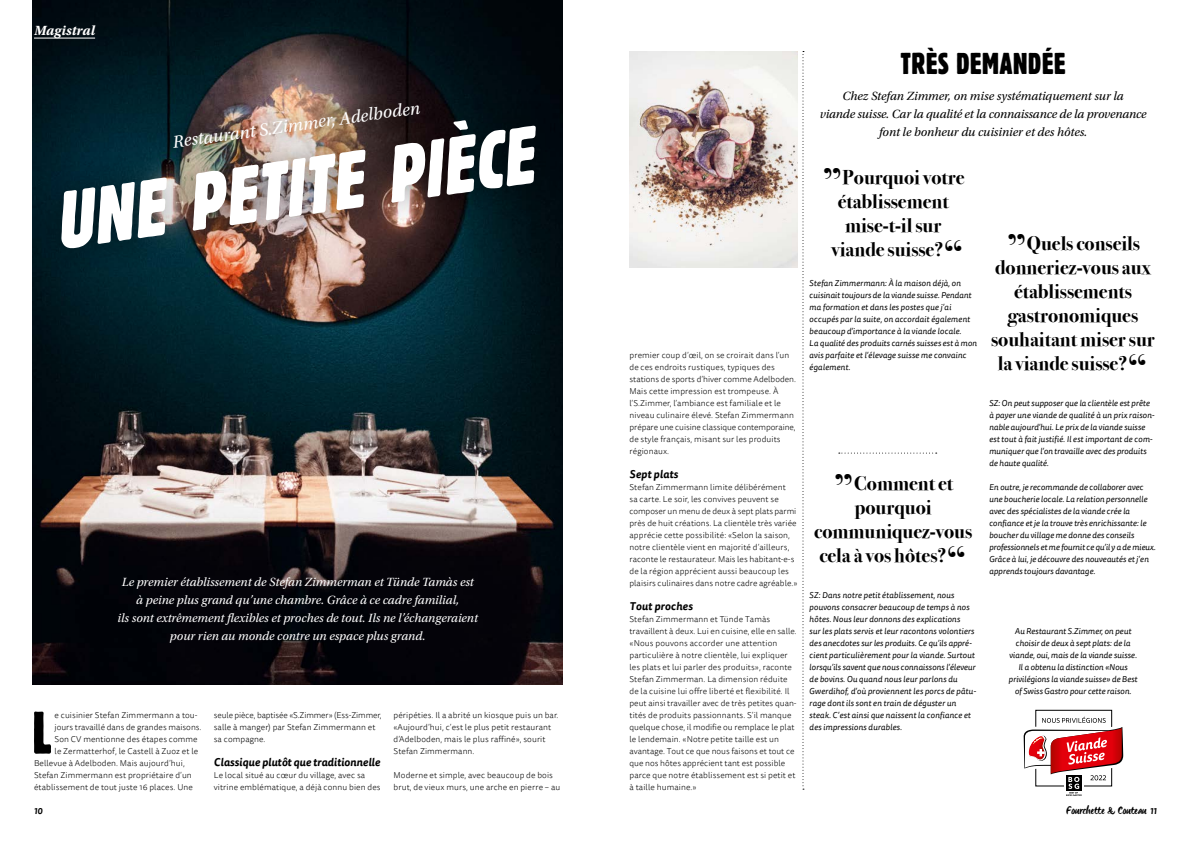
<style>
.page{position:relative;width:1191px;height:842px;background:#fff}
.page>*{position:absolute;margin:0;border:0;box-sizing:border-box;transform-origin:0 0}
.t1{font:italic 80px "Block Berthold BQ Extra Cnd";color:#fff}
.t2{font:59.4px "Block Berthold BQ Extra Cnd";color:#000}
.t3{font:30px "Block Berthold BQ Extra Cnd";letter-spacing:.025em;color:#000}
.t4{font:700 20px/24px "Bodoni Svty Two ITCTT";color:#000;text-align:center}
.t5{font:italic 18px "Utopia Std";color:#fff}
.t6{font:italic 700 14px "Utopia Std";letter-spacing:.005em;color:#fff}
.t7{font:italic 12.5px/18px "Utopia Std";color:#fff;text-align:center}
.t8{font:italic 12.5px/18px "Utopia Std";letter-spacing:-.005em;color:#000;text-align:center}
.t9{font:11.5px "Origo";color:#000}
.t10{font:italic 700 11px "Tisa Sans OT";color:#000}
.t11{font:300 8.5px/12px "Tisa Sans OT";letter-spacing:.01em;color:#000}
.t12{font:italic 8.5px/12px "Tisa Sans OT";color:#000}
.t13{font:italic 700 8.5px "Tisa Sans OT";color:#000}
.s1{font-size:37px}
.s2{font-family:"Tisa Sans OT";font-weight:700;font-style:italic;font-size:8.5px}
</style>
<div class="page">
<img style="left:33px;top:0;width:530px;height:684px">
<hr style="left:34px;top:38px;width:61px;height:1px;background:#fff">
<svg style="left:802px;top:51px;width:2px;height:739px"></svg>
<svg style="left:839px;top:453px;width:97px;height:1px"></svg>
<div style="left:157px;top:87px;width:280px;height:78px;background:#000;opacity:.75"></div>
<div style="left:30px;top:91px;width:536px;height:187px;background:#000;opacity:.5"></div>
<div style="left:1035px;top:710px;width:76px;height:76px;border:1px solid #000"></div>
<svg style="left:1023px;top:717px;width:101px;height:79px"></svg>
<img style="left:629px;top:51px;width:168px;height:216px">
<h3 class="t6" style="left:34px;top:22px;width:63px">Magistral</h3>
<h3 class="t5" style="left:171px;top:132px;width:251px;rotate:-8deg">Restaurant S.Zimmer, Adelboden</h3>
<h1 class="t1" style="left:49px;top:176px;width:481px;rotate:-8deg">UNE PETITE PIÈCE</h1>
<p class="t7" style="left:118px;top:573px;width:362px">Le premier établissement de Stefan Zimmerman et Tünde Tamàs est à peine plus grand qu’une chambre. Grâce à ce cadre familial,<br>ils sont extrêmement flexibles et proches de tout. Ils ne l’échangeraient pour rien au monde contre un espace plus grand.</p>
<h2 class="t2" style="left:32px;top:699px;width:20px">L</h2>
<p class="t11" style="left:55px;top:709px;width:145px">e cuisinier Stefan Zimmermann a tou-</p>
<p class="t11" style="left:55px;top:721px;width:148px">jours travaillé dans de grandes maisons.</p>
<p class="t11" style="left:55px;top:733px;width:145px">Son CV mentionne des étapes comme</p>
<p class="t11" style="left:55px;top:745px;width:145px">le Zermatterhof, le Castell à Zuoz et le</p>
<p class="t11" style="left:34px;top:757px;width:152px">Bellevue à Adelboden. Mais aujourd’hui,</p>
<p class="t11" style="left:34px;top:769px;width:159px">Stefan Zimmermann est propriétaire d’un</p>
<p class="t11" style="left:34px;top:781px;width:160px">établissement de tout juste 16 places. Une</p>
<p class="t11" style="left:214px;top:709px;width:169px">seule pièce, baptisée «S.Zimmer» (Ess-Zimmer, salle à manger) par Stefan Zimmermann et sa compagne.</p>
<p class="t10" style="left:214px;top:755px;width:168px">Classique plutôt que traditionnelle</p>
<p class="t11" style="left:214px;top:769px;width:168px">Le local situé au cœur du village, avec sa vitrine emblématique, a déjà connu bien des</p>
<p class="t11" style="left:393px;top:709px;width:166px">péripéties. Il a abrité un kiosque puis un bar. «Aujourd’hui, c’est le plus petit restaurant d’Adelboden, mais le plus raffiné», sourit Stefan Zimmermann.</p>
<p class="t11" style="left:393px;top:769px;width:168px">Moderne et simple, avec beaucoup de bois brut, de vieux murs, une arche en pierre – au</p>
<p class="t11" style="left:629px;top:349px;width:168px">premier coup d’œil, on se croirait dans l’un de ces endroits rustiques, typiques des stations de sports d’hiver comme Adelboden.<br>Mais cette impression est trompeuse. À l’S.Zimmer, l’ambiance est familiale et le niveau culinaire élevé. Stefan Zimmermann prépare une cuisine classique contemporaine, de style français, misant sur les produits régionaux.</p>
<p class="t10" style="left:629px;top:467px;width:50px">Sept plats</p>
<p class="t11" style="left:629px;top:481px;width:169px">Stefan Zimmermann limite délibérément<br>sa carte. Le soir, les convives peuvent se composer un menu de deux à sept plats parmi près de huit créations. La clientèle très variée apprécie cette possibilité: «Selon la saison, notre clientèle vient en majorité d’ailleurs, raconte le restaurateur. Mais les habitant-e-s de la région apprécient aussi beaucoup les plaisirs culinaires dans notre cadre agréable.»</p>
<p class="t10" style="left:629px;top:599px;width:65px">Tout proches</p>
<p class="t11" style="left:629px;top:613px;width:169px">Stefan Zimmermann et Tünde Tamàs travaillent à deux. Lui en cuisine, elle en salle. «Nous pouvons accorder une attention particulière à notre clientèle, lui expliquer les plats et lui parler des produits», raconte Stefan Zimmerman. La dimension réduite de la cuisine lui offre liberté et flexibilité. Il peut ainsi travailler avec de très petites quan&shy;tités de produits passionnants. S’il manque quelque chose, il modifie ou remplace le plat le lendemain. «Notre petite taille est un avantage. Tout ce que nous faisons et tout ce que nos hôtes apprécient tant est possible parce que notre établissement est si petit et à taille humaine.»</p>
<h3 class="t3" style="left:900px;top:46px;width:166px">TRÈS DEMANDÉE</h3>
<h3 class="t8" style="left:819px;top:87px;width:328px">Chez Stefan Zimmer, on mise systématiquement sur la<br>viande suisse. Car la qualité et la connaissance de la provenance font le bonheur du cuisinier et des hôtes.</h3>
<h3 class="t4" style="left:822px;top:163px;width:144px"><span class="s1">ˮ</span>Pourquoi votre établissement mise-t-il sur viande suisse?<span class="s1">“</span></h3>
<p class="t12" style="left:809px;top:277px;width:169px">Stefan Zimmermann: À la maison déjà, on cuisinait toujours de la viande suisse. Pendant ma formation et dans les postes que j’ai occupés par la suite, on accordait également beaucoup d’importance à la viande locale.<br>La qualité des produits carnés suisses est à mon avis parfaite et l’élevage suisse me convainc également.</p>
<h3 class="t4" style="left:814px;top:469px;width:159px"><span class="s1">ˮ</span>Comment et pourquoi communiquez-vous cela à vos hôtes?<span class="s1">“</span></h3>
<p class="t12" style="left:809px;top:589px;width:168px">SZ: Dans notre petit établissement, nous pouvons consacrer beaucoup de temps à nos hôtes. Nous leur donnons des explications<br>sur les plats servis et leur racontons volontiers des anecdotes sur les produits. Ce qu’ils appré&shy;cient particulièrement pour la viande. Surtout lorsqu’ils savent que nous connaissons l’éleveur de bovins. Ou quand nous leur parlons du Gwerdihof, d’où proviennent les porcs de pâtu&shy;rage dont ils sont en train de déguster un steak. C’est ainsi que naissent la confiance et des impressions durables.</p>
<h3 class="t4" style="left:991px;top:229px;width:165px"><span class="s1">ˮ</span>Quels conseils donneriez-vous aux établissements gastronomiques souhaitant miser sur la viande suisse?<span class="s1">“</span></h3>
<p class="t12" style="left:989px;top:397px;width:167px">SZ: On peut supposer que la clientèle est prête à payer une viande de qualité à un prix raison&shy;nable aujourd’hui. Le prix de la viande suisse est tout à fait justifié. Il est important de com&shy;muniquer que l’on travaille avec des produits de haute qualité.</p>
<p class="t12" style="left:989px;top:481px;width:168px">En outre, je recommande de collaborer avec une boucherie locale. La relation personnelle avec des spécialistes de la viande crée la confiance et je la trouve très enrichissante: le boucher du village me donne des conseils professionnels et me fournit ce qu’il y a de mieux.<br>Grâce à lui, je découvre des nouveautés et j’en apprends toujours davantage.</p>
<p class="t12" style="left:1008px;top:625px;width:130px;text-align:center">Au Restaurant S.Zimmer, on peut choisir de deux à sept plats: de la viande, oui, mais de la viande suisse.<br>Il a obtenu la distinction «Nous privilégions la viande suisse» de Best of Swiss Gastro pour cette raison.</p>
<p class="t13" style="left:34px;top:806px;width:10px">10</p>
<h3 class="t9" style="left:1066px;top:802px;width:92px">Fourchette &amp; Couteau <span class="s2">11</span></h3>
</div>
